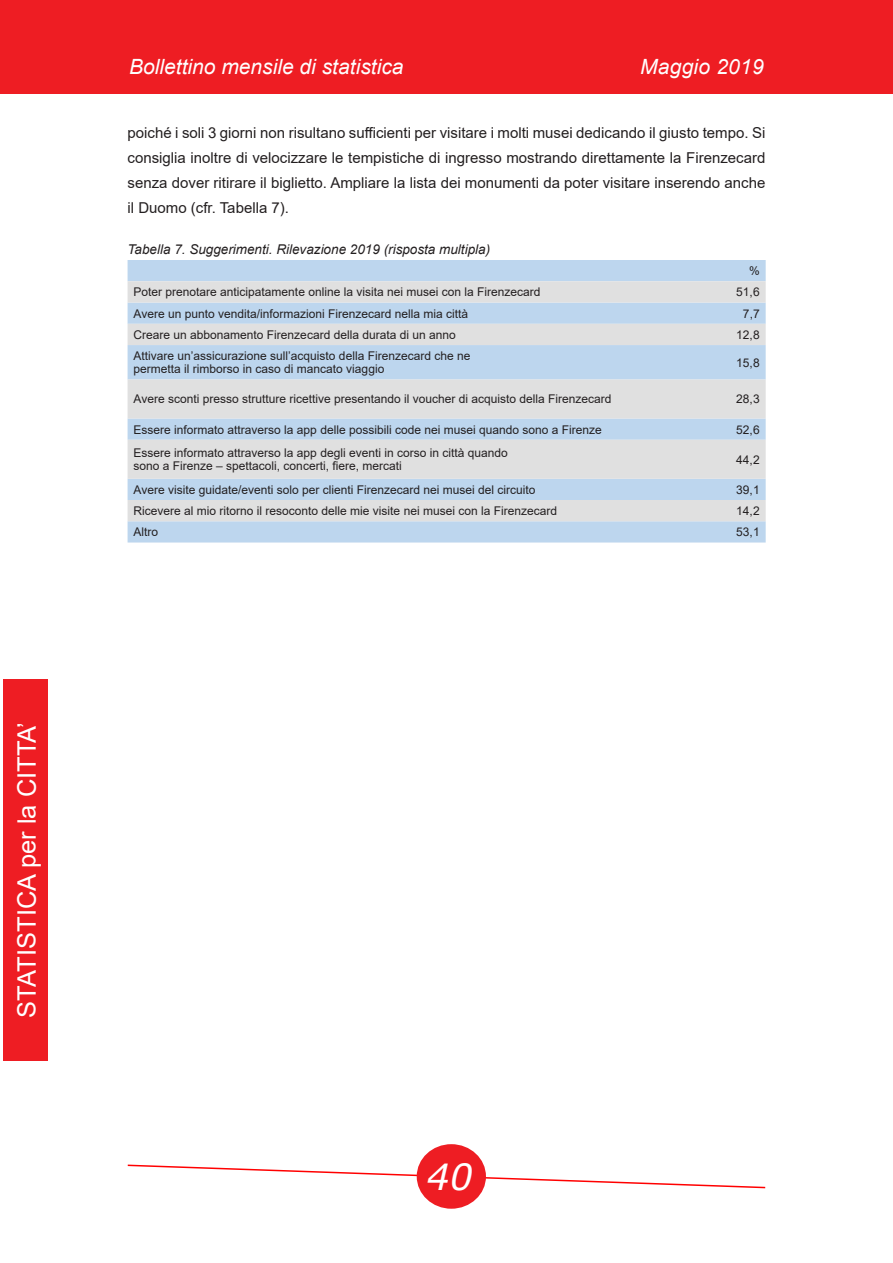
<style>
.page{position:relative;width:893px;height:1263px;background:#fff}
.page>*{position:absolute;margin:0;border:0;box-sizing:border-box;transform-origin:0 0}
.t1{font:italic 36px "Verdana";color:#fff}
.t2{font:25.5px "Arial";color:#fff}
.t3{font:italic 21px "Arial";color:#fff}
.testo{font:15px/24.8px "Arial";color:#231f20;text-align:justify}
.didascalie{font:italic 13.5px "Arial";color:#231f20}
.testo_tabelle{font:12px/13.5px "Arial";color:#231f20}
</style>
<div class="page">
<div style="left:0;top:0;width:893px;height:94px;background:#ee1d23"></div>
<svg style="left:127px;top:1164px;width:639px;height:25px"></svg>
<div style="left:3px;top:679px;width:45px;height:382px;background:#ee1d23"></div>
<div style="left:417px;top:1144px;width:69px;height:65px;background:#ee1d23;border-radius:50%"></div>
<div style="left:128px;top:260px;width:638px;height:282px;background:#bdd6ee"></div>
<svg style="left:128px;top:281px;width:638px;height:240px;background:#d2dce5"></svg>
<h2 class="t2" style="left:9px;top:1017px;width:297px;rotate:-90deg">STATISTICA per la CITTA’</h2>
<h3 class="t3" style="left:129px;top:53px;width:276px">Bollettino mensile di statistica</h3>
<h3 class="t3" style="left:640px;top:53px;width:125px">Maggio 2019</h3>
<p class="testo" style="left:128px;top:121px;width:639px">poiché i soli 3 giorni non risultano sufficienti per visitare i molti musei dedicando il giusto tempo. Si consiglia inoltre di velocizzare le tempistiche di ingresso mostrando direttamente la Firenzecard senza dover ritirare il biglietto. Ampliare la lista dei monumenti da poter visitare inserendo anche il Duomo (cfr. Tabella 7).</p>
<p class="didascalie" style="left:128px;top:241px;width:364px">Tabella 7. Suggerimenti. Rilevazione 2019 (risposta multipla)</p>
<p class="testo_tabelle" style="left:749px;top:264px;width:12px">%</p>
<p class="testo_tabelle" style="left:134px;top:285px;width:408px">Poter prenotare anticipatamente online la visita nei musei con la Firenzecard</p>
<p class="testo_tabelle" style="left:736px;top:285px;width:25px">51,6</p>
<p class="testo_tabelle" style="left:134px;top:306px;width:336px">Avere un punto vendita/informazioni Firenzecard nella mia città</p>
<p class="testo_tabelle" style="left:743px;top:306px;width:18px">7,7</p>
<p class="testo_tabelle" style="left:134px;top:328px;width:324px">Creare un abbonamento Firenzecard della durata di un anno</p>
<p class="testo_tabelle" style="left:736px;top:328px;width:25px">12,8</p>
<p class="testo_tabelle" style="left:134px;top:349px;width:338px">Attivare un’assicurazione sull’acquisto della Firenzecard che ne permetta il rimborso in caso di mancato viaggio</p>
<p class="testo_tabelle" style="left:736px;top:356px;width:25px">15,8</p>
<p class="testo_tabelle" style="left:134px;top:392px;width:479px">Avere sconti presso strutture ricettive presentando il voucher di acquisto della Firenzecard</p>
<p class="testo_tabelle" style="left:736px;top:392px;width:25px">28,3</p>
<p class="testo_tabelle" style="left:134px;top:422px;width:470px">Essere informato attraverso la app delle possibili code nei musei quando sono a Firenze</p>
<p class="testo_tabelle" style="left:736px;top:422px;width:25px">52,6</p>
<p class="testo_tabelle" style="left:134px;top:446px;width:376px">Essere informato attraverso la app degli eventi in corso in città quando sono a Firenze – spettacoli, concerti, fiere, mercati</p>
<p class="testo_tabelle" style="left:736px;top:453px;width:25px">44,2</p>
<p class="testo_tabelle" style="left:134px;top:483px;width:403px">Avere visite guidate/eventi solo per clienti Firenzecard nei musei del circuito</p>
<p class="testo_tabelle" style="left:736px;top:483px;width:25px">39,1</p>
<p class="testo_tabelle" style="left:134px;top:504px;width:425px">Ricevere al mio ritorno il resoconto delle mie visite nei musei con la Firenzecard</p>
<p class="testo_tabelle" style="left:736px;top:504px;width:25px">14,2</p>
<p class="testo_tabelle" style="left:134px;top:525px;width:26px">Altro</p>
<p class="testo_tabelle" style="left:736px;top:525px;width:25px">53,1</p>
<h1 class="t1" style="left:427px;top:1152px;width:47px">40</h1>
</div>
